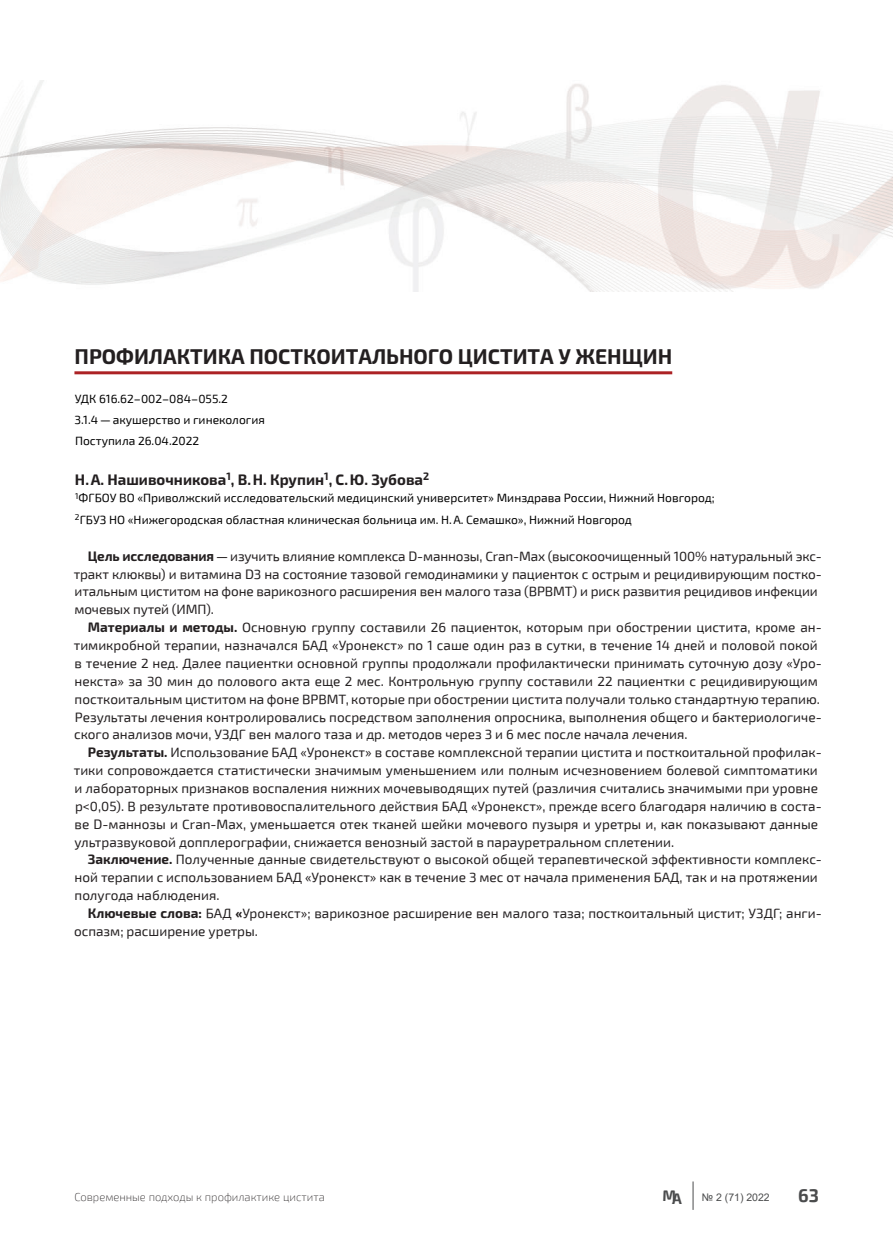
<style>
.page{position:relative;width:893px;height:1255px;background:#fff}
.page>*{position:absolute;margin:0;border:0;box-sizing:border-box;transform-origin:0 0}
.ЗАГОЛОВОК{font:700 21px "Exo 2";color:#231f20}
.t1{font:700 18px "Exo 2";color:#4b4c4d}
.АВТОРЫ{font:700 15px "Exo 2";color:#231f20}
.t2{font:700 15px "Exo 2";color:#4b4c4d}
.РЕЗЮМЕ_русское_1{font:13.5px/17.9px "Exo 2";color:#231f20}
.дата_заведение{font:12px "Exo 2";color:#000}
.t3{font:200 11.25px "Exo 2";color:#231f20}
.t4{font:10.5px "Arial";color:#4b4c4d}
.s1{font-weight:700}
</style>
<div class="page">
<svg style="left:693px;top:1181px;width:1px;height:28px"></svg>
<img style="left:0;top:80px;width:893px;height:211px">
<hr style="left:74px;top:371px;width:598px;height:3px;background:#ac2225">
<p class="ЗАГОЛОВОК" style="left:75px;top:340px;width:599px">ПРОФИЛАКТИКА ПОСТКОИТАЛЬНОГО ЦИСТИТА У ЖЕНЩИН</p>
<p class="дата_заведение" style="left:75px;top:390px;width:155px">УДК 616.62–002–084–055.2</p>
<p class="дата_заведение" style="left:74px;top:411px;width:192px">3.1.4 — акушерство и гинекология</p>
<p class="дата_заведение" style="left:75px;top:432px;width:126px">Поступила 26.04.2022</p>
<p class="АВТОРЫ" style="left:75px;top:468px;width:356px">Н. А. Нашивочникова<sup>1</sup>, В. Н. Крупин<sup>1</sup>, С. Ю. Зубова<sup>2</sup></p>
<p class="дата_заведение" style="left:75px;top:490px;width:641px"><sup>1</sup>ФГБОУ ВО «Приволжский исследовательский медицинский университет» Минздрава России, Нижний Новгород;</p>
<p class="дата_заведение" style="left:75px;top:511px;width:559px"><sup>2</sup>ГБУЗ НО «Нижегородская областная клиническая больница им. Н. А. Семашко», Нижний Новгород</p>
<p class="РЕЗЮМЕ_русское_1" style="left:74px;top:546px;width:749px;text-indent:14px"><span class="s1">Цель исследования</span> — изучить влияние комплекса D-маннозы, Cran-Max (высокоочищенный 100% натуральный экс&shy;тракт клюквы) и витамина D3 на состояние тазовой гемодинамики у пациенток с острым и рецидивирующим постко&shy;итальным циститом на фоне варикозного расширения вен малого таза (ВРВМТ) и риск развития рецидивов инфекции мочевых путей (ИМП).</p>
<p class="РЕЗЮМЕ_русское_1" style="left:74px;top:618px;width:749px;text-indent:14px"><span class="s1">Материалы и методы.</span> Основную группу составили 26 пациенток, которым при обострении цистита, кроме ан&shy;тимикробной терапии, назначался БАД «Уронекст» по 1 саше один раз в сутки, в течение 14 дней и половой покой в течение 2 нед. Далее пациентки основной группы продолжали профилактически принимать суточную дозу «Уро&shy;некста» за 30 мин до полового акта еще 2 мес. Контрольную группу составили 22 пациентки с рецидивирующим посткоитальным циститом на фоне ВРВМТ, которые при обострении цистита получали только стандартную терапию.<br>Результаты лечения контролировались посредством заполнения опросника, выполнения общего и бактериологиче&shy;ского анализов мочи, УЗДГ вен малого таза и др. методов через 3 и 6 мес после начала лечения.</p>
<p class="РЕЗЮМЕ_русское_1" style="left:74px;top:743px;width:749px;text-indent:14px"><span class="s1">Результаты.</span> Использование БАД «Уронекст» в составе комплексной терапии цистита и посткоитальной профилак&shy;тики сопровождается статистически значимым уменьшением или полным исчезновением болевой симптоматики и лабораторных признаков воспаления нижних мочевыводящих путей (различия считались значимыми при уровне p&lt;0,05). В результате противовоспалительного действия БАД «Уронекст», прежде всего благодаря наличию в соста&shy;ве D-маннозы и Cran-Max, уменьшается отек тканей шейки мочевого пузыря и уретры и, как показывают данные ультразвуковой допплерографии, снижается венозный застой в парауретральном сплетении.</p>
<p class="РЕЗЮМЕ_русское_1" style="left:75px;top:850px;width:749px;text-indent:13px"><span class="s1">Заключение.</span> Полученные данные свидетельствуют о высокой общей терапевтической эффективности комплекс&shy;ной терапии с использованием БАД «Уронекст» как в течение 3 мес от начала применения БАД, так и на протяжении полугода наблюдения.</p>
<p class="РЕЗЮМЕ_русское_1" style="left:74px;top:903px;width:749px;text-indent:14px"><span class="s1">Ключевые слова:</span> БАД <span class="s1">«</span>Уронекст»; варикозное расширение вен малого таза; посткоитальный цистит; УЗДГ; анги&shy;оспазм; расширение уретры.</p>
<p class="t3" style="left:74px;top:1189px;width:252px">Современные подходы к профилактике цистита</p>
<p class="t2" style="left:662px;top:1185px;width:21px">МА</p>
<p class="t4" style="left:702px;top:1189px;width:69px">№ 2 (71) 2022</p>
<h2 class="t1" style="left:798px;top:1182px;width:22px">63</h2>
</div>
